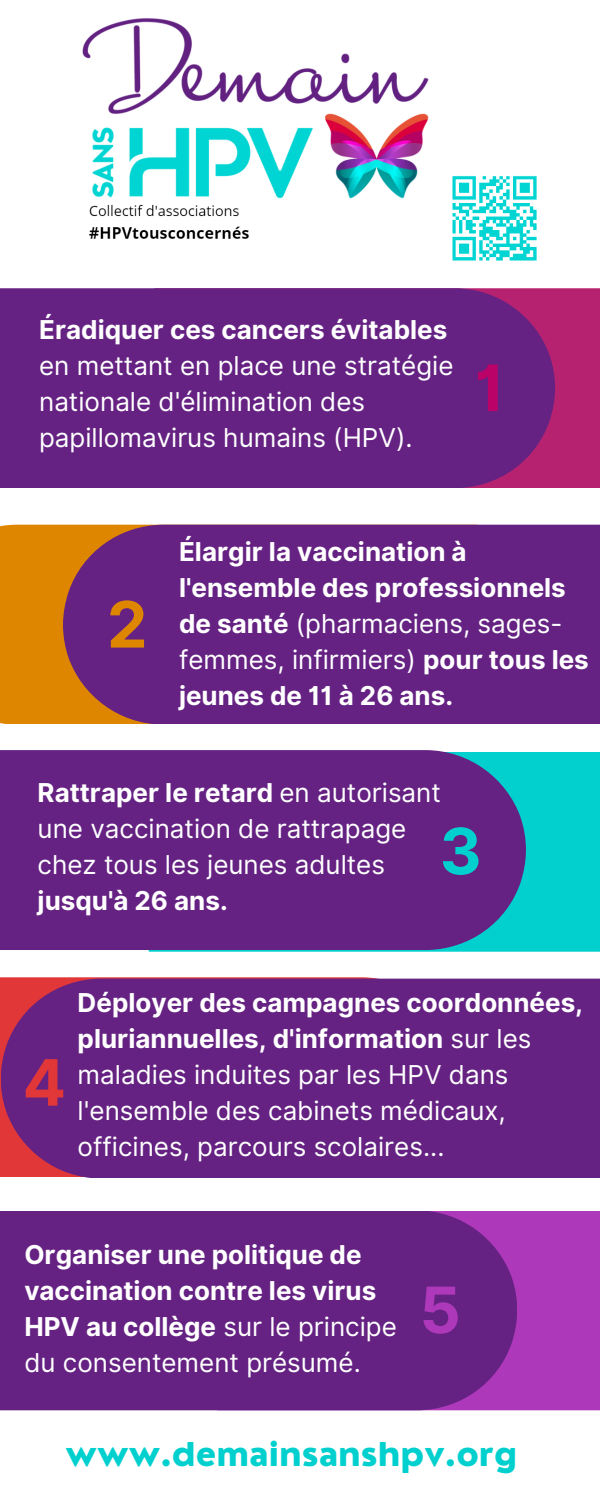
<style>
.page{position:relative;width:600px;height:1500px;background:#fff}
.page>*{position:absolute;margin:0;border:0;box-sizing:border-box;transform-origin:0 0}
.t1{font:700 64px "Inter";color:#ba0269}
.t2{font:700 64px "Inter";color:#e13738}
.t3{font:700 64px "Inter";color:#ae38ba}
.t4{font:700 64px "Inter";color:#01d0ce}
.t5{font:700 64px "Inter";color:#df8600}
.t6{font:800 32px "Nourd";color:#01d0ce}
.t7{font:26px/36px "Inter";color:#fff}
.t8{font:700 26px/36px "Inter";color:#fff}
.s1{font-weight:400}
.s2{font-weight:700}
</style>
<div class="page">
<img style="left:60px;top:18px;width:506px;height:271px">
<div style="left:555px;top:289px;width:45px;height:199px;background:#b62270"></div>
<div style="left:0;top:289px;width:555px;height:199px;background:#652283"></div>
<div style="left:0;top:525px;width:63px;height:199px;background:#df8600"></div>
<div style="left:63px;top:525px;width:537px;height:199px;background:#652283"></div>
<div style="left:149px;top:752px;width:451px;height:200px;background:#01d0ce"></div>
<div style="left:0;top:750px;width:526px;height:200px;background:#652283"></div>
<div style="left:1px;top:979px;width:599px;height:199px;background:#652283"></div>
<div style="left:517px;top:1211px;width:83px;height:199px;background:#ae38ba"></div>
<div style="left:0;top:1211px;width:517px;height:199px;background:#652283"></div>
<p class="t8" style="left:39px;top:311px;width:410px">Éradiquer ces cancers évitables</p>
<p class="t7" style="left:39px;top:347px;width:416px">en mettant en place une stratégie nationale d'élimination des papillomavirus humains (HPV).</p>
<h1 class="t1" style="left:475px;top:350px;width:32px">1</h1>
<h1 class="t5" style="left:107px;top:586px;width:42px">2</h1>
<p class="t8" style="left:179px;top:533px;width:411px">Élargir la vaccination à l'ensemble des professionnels de santé <span class="s1">(pharmaciens, sages&shy;femmes, infirmiers)</span> pour tous les jeunes de 11 à 26 ans.</p>
<p class="t7" style="left:38px;top:775px;width:405px"><span class="s2">Rattraper le retard</span> en autorisant une vaccination de rattrapage chez tous les jeunes adultes</p>
<p class="t8" style="left:38px;top:883px;width:192px">jusqu'à 26 ans.</p>
<h1 class="t4" style="left:440px;top:813px;width:44px">3</h1>
<h1 class="t2" style="left:23px;top:1044px;width:45px">4</h1>
<p class="t7" style="left:78px;top:985px;width:507px"><span class="s2">Déployer des campagnes coordonnées, pluriannuelles, d'information</span> sur les maladies induites par les HPV dans l'ensemble des cabinets médicaux, officines, parcours scolaires...</p>
<p class="t8" style="left:24px;top:1236px;width:374px">Organiser une politique de vaccination contre les virus<br>HPV au collège <span class="s1">sur le principe du consentement présumé.</span></p>
<h1 class="t3" style="left:420px;top:1272px;width:43px">5</h1>
<p class="t6" style="left:66px;top:1434px;width:453px">www.demainsanshpv.org</p>
</div>
